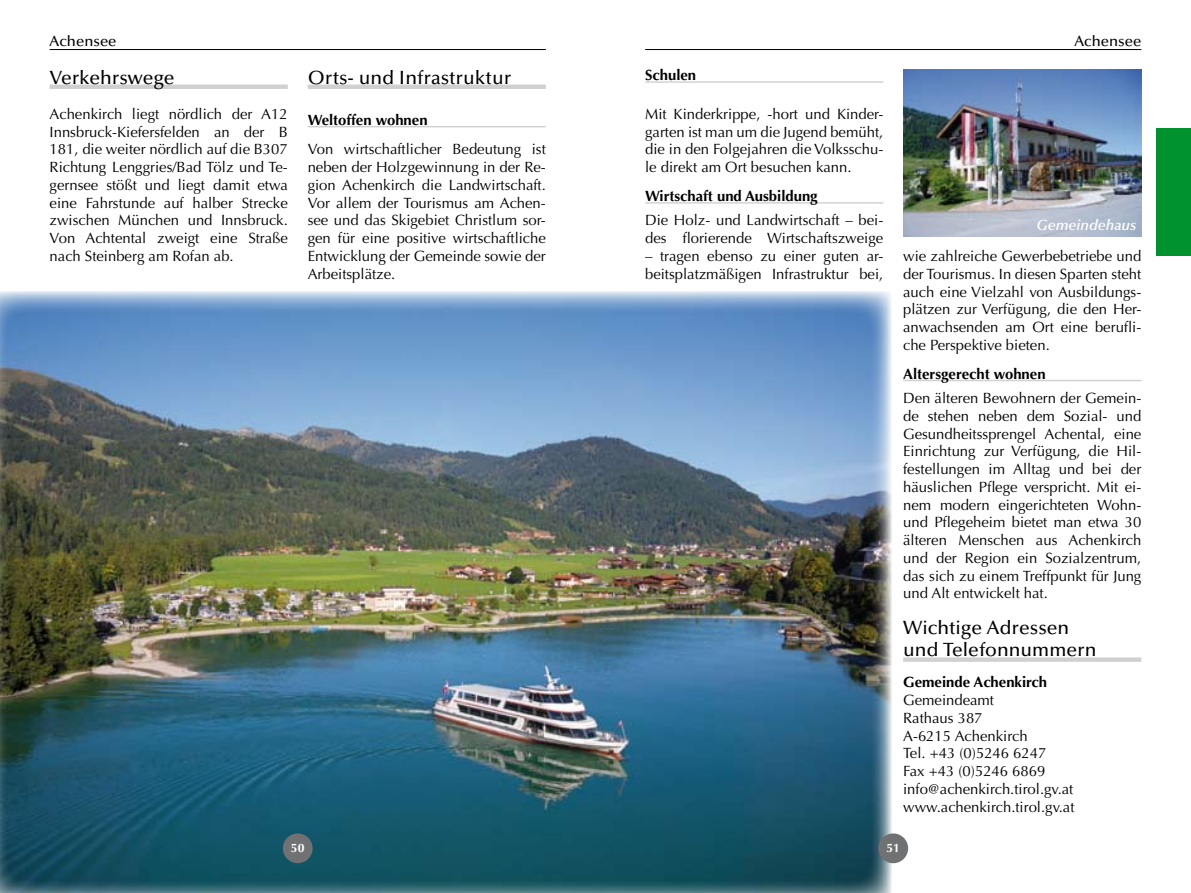
<style>
.page{position:relative;width:1191px;height:893px;background:#fff}
.page>*{position:absolute;margin:0;border:0;box-sizing:border-box;transform-origin:0 0}
.t1{font:500 19.25px/22.8px "Optima LT Std";color:#000}
.t2{font:14.88px/17.7px "Optima LT Std";color:#000;text-align:justify}
.t3{font:700 14.88px "Optima LT Std";color:#000}
.t4{font:500 14.88px "Optima LT Std";color:#000}
.t5{font:italic 600 14.88px "Optima LT Std";color:#fff}
.t6{font:700 12.25px "Optima LT Std";color:#fff}
</style>
<div class="page">
<hr style="left:50px;top:49px;width:496px;height:1px;background:#000">
<hr style="left:645px;top:49px;width:496px;height:1px;background:#000">
<div style="left:1156px;top:128px;width:35px;height:127px;background:#00922e"></div>
<img style="left:0;top:291px;width:891px;height:602px">
<hr style="left:50px;top:85px;width:238px;height:4px;background:#cfd0d2">
<hr style="left:308px;top:85px;width:238px;height:4px;background:#cfd0d2">
<hr style="left:308px;top:126px;width:238px;height:1px;background:#cfd0d2">
<hr style="left:903px;top:380px;width:238px;height:1px;background:#cfd0d2">
<div style="left:903px;top:657px;width:238px;height:5px;background:#cfd0d2"></div>
<hr style="left:645px;top:81px;width:238px;height:2px;background:#cfd0d2">
<hr style="left:645px;top:202px;width:238px;height:2px;background:#cfd0d2">
<img style="left:903px;top:69px;width:238px;height:168px">
<div style="left:878px;top:833px;width:30px;height:30px;background:#707173;border-radius:50%"></div>
<div style="left:283px;top:833px;width:30px;height:30px;background:#707173;border-radius:50%"></div>
<p class="t4" style="left:50px;top:32px;width:68px">Achensee</p>
<p class="t4" style="left:1074px;top:32px;width:68px">Achensee</p>
<p class="t1" style="left:50px;top:66px;width:127px">Verkehrswege</p>
<p class="t2" style="left:50px;top:105px;width:240px">Achenkirch liegt nördlich der A12<br>Innsbruck-Kiefersfelden an der B 181, die weiter nördlich auf die B307<br>Richtung Lenggries/Bad Tölz und Te&shy;gernsee stößt und liegt damit etwa eine Fahrstunde auf halber Strecke zwischen München und Innsbruck.<br>Von Achtental zweigt eine Straße nach Steinberg am Rofan ab.</p>
<p class="t3" style="left:645px;top:67px;width:53px">Schulen</p>
<p class="t2" style="left:645px;top:105px;width:240px">Mit Kinderkrippe, -hort und Kinder&shy;garten ist man um die Jugend bemüht, die in den Folgejahren die Volksschu&shy;le direkt am Ort besuchen kann.</p>
<p class="t3" style="left:645px;top:187px;width:174px">Wirtschaft und Ausbildung</p>
<p class="t2" style="left:645px;top:212px;width:240px">Die Holz- und Landwirtschaft – bei&shy;des florierende Wirtschaftszweige</p>
<p class="t2" style="left:645px;top:247px;width:240px">– tragen ebenso zu einer guten ar&shy;beitsplatzmäßigen Infrastruktur bei,</p>
<p class="t1" style="left:308px;top:66px;width:205px">Orts- und Infrastruktur</p>
<p class="t3" style="left:308px;top:111px;width:121px">Weltoffen wohnen</p>
<p class="t2" style="left:308px;top:141px;width:240px">Von wirtschaftlicher Bedeutung ist neben der Holzgewinnung in der Re&shy;gion Achenkirch die Landwirtschaft.<br>Vor allem der Tourismus am Achen&shy;see und das Skigebiet Christlum sor&shy;gen für eine positive wirtschaftliche Entwicklung der Gemeinde sowie der Arbeitsplätze.</p>
<p class="t5" style="left:1036px;top:217px;width:101px">Gemeindehaus</p>
<p class="t2" style="left:903px;top:247px;width:240px">wie zahlreiche Gewerbebetriebe und der Tourismus. In diesen Sparten steht auch eine Vielzahl von Ausbildungs&shy;plätzen zur Verfügung, die den Her&shy;anwachsenden am Ort eine berufli&shy;che Perspektive bieten.</p>
<p class="t3" style="left:903px;top:365px;width:144px">Altersgerecht wohnen</p>
<p class="t2" style="left:903px;top:389px;width:240px">Den älteren Bewohnern der Gemein&shy;de stehen neben dem Sozial- und Gesundheitssprengel Achental, eine Einrichtung zur Verfügung, die Hil&shy;festellungen im Alltag und bei der häuslichen Pflege verspricht. Mit ei&shy;nem modern eingerichteten Wohn&shy;und Pflegeheim bietet man etwa 30 älteren Menschen aus Achenkirch und der Region ein Sozialzentrum, das sich zu einem Treffpunkt für Jung und Alt entwickelt hat.</p>
<p class="t1" style="left:903px;top:616px;width:195px">Wichtige Adressen und Telefonnummern</p>
<p class="t3" style="left:903px;top:674px;width:145px">Gemeinde Achenkirch</p>
<p class="t2" style="left:903px;top:691px;width:173px;text-align:left">Gemeindeamt<br>Rathaus 387<br>A-6215 Achenkirch<br>Tel. +43 (0)5246 6247<br>Fax +43 (0)5246 6869 info@achenkirch.tirol.gv.at www.achenkirch.tirol.gv.at</p>
<p class="t6" style="left:291px;top:841px;width:15px">50</p>
<p class="t6" style="left:886px;top:841px;width:15px">51</p>
</div>
